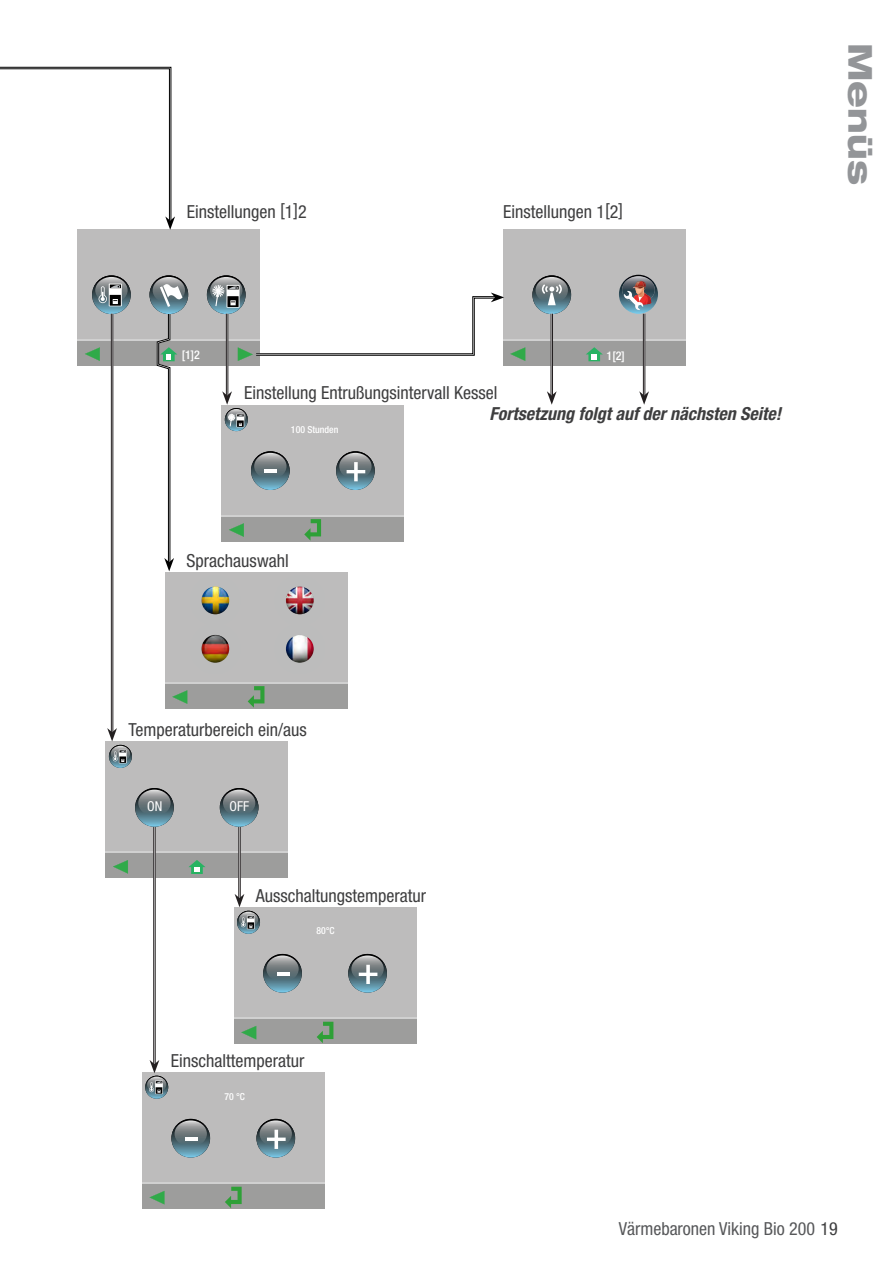
<style>
.page{position:relative;width:893px;height:1263px;background:#fff}
.page>*{position:absolute;margin:0;border:0;box-sizing:border-box;transform-origin:0 0}
.t1{font:800 expanded 33px "Helvetica Neue";color:#939598}
.t2{font:condensed 18px "Helvetica Neue";color:#3e3e3f}
.t3{font:italic 700 condensed 18px "Helvetica Neue";color:#3e3e3f}
.t4{font:condensed 18px "Helvetica Neue";color:#57585a}
.t5{font:condensed 13.65px "Helvetica Neue";color:#fff}
.t6{font:500 condensed 12px "Helvetica Neue";color:#fff}
.t7{font:500 condensed 9.75px "Helvetica Neue";color:#fff}
.s1{color:#3e3e3f}
</style>
<div class="page">
<div style="left:106px;top:741px;width:182px;height:112px;background:#bdbcbc"></div>
<hr style="left:106px;top:851px;width:182px;height:2px;background:#d0d0d0">
<div style="left:106px;top:853px;width:182px;height:25px;background:#9d9d9c"></div>
<svg style="left:189px;top:860px;width:16px;height:14px"></svg>
<svg style="left:113px;top:860px;width:15px;height:14px"></svg>
<svg style="left:135px;top:788px;width:39px;height:39px"></svg>
<svg style="left:138px;top:790px;width:33px;height:26px"></svg>
<svg style="left:220px;top:788px;width:38px;height:39px"></svg>
<svg style="left:223px;top:790px;width:32px;height:26px"></svg>
<svg style="left:109px;top:745px;width:23px;height:23px"></svg>
<svg style="left:111px;top:746px;width:19px;height:15px"></svg>
<svg style="left:119px;top:750px;width:8px;height:13px"></svg>
<svg style="left:113px;top:750px;width:13px;height:12px"></svg>
<div style="left:77px;top:229px;width:183px;height:112px;background:#bdbcbc"></div>
<hr style="left:77px;top:339px;width:183px;height:2px;background:#d0d0d0">
<div style="left:77px;top:341px;width:183px;height:25px;background:#9d9d9c"></div>
<svg style="left:85px;top:347px;width:15px;height:14px"></svg>
<svg style="left:92px;top:275px;width:39px;height:39px"></svg>
<svg style="left:95px;top:277px;width:33px;height:26px"></svg>
<svg style="left:109px;top:284px;width:13px;height:22px"></svg>
<div style="left:110px;top:295px;width:11px;height:11px;background:#0a0a0a"></div>
<svg style="left:99px;top:285px;width:22px;height:19px"></svg>
<svg style="left:149px;top:275px;width:39px;height:39px"></svg>
<svg style="left:153px;top:277px;width:32px;height:26px"></svg>
<svg style="left:207px;top:275px;width:39px;height:39px"></svg>
<svg style="left:210px;top:277px;width:32px;height:26px"></svg>
<div style="left:221px;top:405px;width:183px;height:112px;background:#bdbcbc"></div>
<hr style="left:221px;top:515px;width:183px;height:2px;background:#d0d0d0">
<div style="left:221px;top:517px;width:183px;height:24px;background:#9d9d9c"></div>
<svg style="left:229px;top:523px;width:15px;height:14px"></svg>
<svg style="left:304px;top:519px;width:17px;height:22px"></svg>
<svg style="left:336px;top:451px;width:39px;height:39px"></svg>
<svg style="left:339px;top:453px;width:33px;height:26px"></svg>
<svg style="left:347px;top:462px;width:18px;height:19px"></svg>
<svg style="left:251px;top:451px;width:39px;height:39px"></svg>
<svg style="left:254px;top:453px;width:33px;height:26px"></svg>
<svg style="left:265px;top:470px;width:12px;height:3px"></svg>
<svg style="left:225px;top:408px;width:23px;height:23px"></svg>
<svg style="left:227px;top:409px;width:19px;height:16px"></svg>
<svg style="left:227px;top:413px;width:17px;height:14px"></svg>
<div style="left:234px;top:907px;width:182px;height:112px;background:#bdbcbc"></div>
<hr style="left:234px;top:1017px;width:182px;height:2px;background:#d0d0d0">
<div style="left:234px;top:1019px;width:182px;height:25px;background:#9d9d9c"></div>
<svg style="left:241px;top:1026px;width:15px;height:13px"></svg>
<svg style="left:317px;top:1022px;width:16px;height:21px"></svg>
<svg style="left:263px;top:954px;width:39px;height:39px"></svg>
<svg style="left:266px;top:955px;width:33px;height:27px"></svg>
<hr style="left:277px;top:972px;width:12px;height:4px;background:#fff">
<svg style="left:348px;top:954px;width:39px;height:39px"></svg>
<svg style="left:351px;top:955px;width:33px;height:27px"></svg>
<svg style="left:359px;top:965px;width:18px;height:19px"></svg>
<svg style="left:237px;top:911px;width:23px;height:23px"></svg>
<svg style="left:239px;top:912px;width:19px;height:15px"></svg>
<svg style="left:247px;top:916px;width:8px;height:13px"></svg>
<svg style="left:241px;top:916px;width:13px;height:12px"></svg>
<div style="left:142px;top:1072px;width:182px;height:112px;background:#bdbcbc"></div>
<hr style="left:142px;top:1182px;width:182px;height:2px;background:#d0d0d0">
<div style="left:142px;top:1184px;width:182px;height:25px;background:#9d9d9c"></div>
<svg style="left:149px;top:1191px;width:16px;height:13px"></svg>
<svg style="left:225px;top:1187px;width:17px;height:21px"></svg>
<svg style="left:171px;top:1119px;width:39px;height:38px"></svg>
<svg style="left:175px;top:1120px;width:32px;height:27px"></svg>
<hr style="left:185px;top:1137px;width:12px;height:4px;background:#fff">
<svg style="left:256px;top:1119px;width:39px;height:38px"></svg>
<svg style="left:260px;top:1120px;width:32px;height:27px"></svg>
<svg style="left:267px;top:1130px;width:19px;height:19px"></svg>
<svg style="left:145px;top:1076px;width:23px;height:23px"></svg>
<svg style="left:147px;top:1076px;width:19px;height:16px"></svg>
<svg style="left:155px;top:1080px;width:8px;height:14px"></svg>
<div style="left:156px;top:1087px;width:6px;height:7px;background:#484848"></div>
<svg style="left:149px;top:1081px;width:13px;height:12px"></svg>
<div style="left:165px;top:572px;width:182px;height:112px;background:#bdbcbc"></div>
<hr style="left:165px;top:682px;width:182px;height:2px;background:#d0d0d0">
<div style="left:165px;top:684px;width:182px;height:24px;background:#9d9d9c"></div>
<svg style="left:172px;top:690px;width:15px;height:14px"></svg>
<svg style="left:248px;top:686px;width:16px;height:22px"></svg>
<img style="left:202px;top:587px;width:26px;height:27px">
<div style="left:190px;top:575px;width:50px;height:51px;border:11px solid #bcbcbc;border-radius:50%"></div>
<img style="left:287px;top:636px;width:26px;height:26px">
<div style="left:275px;top:624px;width:50px;height:50px;border:11px solid #bcbcbc;border-radius:50%"></div>
<img style="left:202px;top:636px;width:26px;height:26px">
<div style="left:190px;top:624px;width:50px;height:50px;border:11px solid #bcbcbc;border-radius:50%"></div>
<img style="left:287px;top:587px;width:26px;height:27px">
<div style="left:275px;top:575px;width:50px;height:51px;border:11px solid #bcbcbc;border-radius:50%"></div>
<hr style="left:112px;top:314px;width:1px;height:418px;background:#231f20">
<hr style="left:111px;top:314px;width:1px;height:418px;background:#231f20">
<svg style="left:107px;top:728px;width:10px;height:13px"></svg>
<hr style="left:227px;top:314px;width:1px;height:81px;background:#231f20">
<hr style="left:226px;top:314px;width:1px;height:81px;background:#231f20">
<svg style="left:222px;top:391px;width:10px;height:14px"></svg>
<hr style="left:153px;top:827px;width:3px;height:237px;background:#fff">
<hr style="left:155px;top:827px;width:1px;height:237px;background:#231f20">
<hr style="left:153px;top:827px;width:1px;height:237px;background:#231f20">
<svg style="left:150px;top:1060px;width:9px;height:13px"></svg>
<hr style="left:238px;top:827px;width:3px;height:71px;background:#fff">
<hr style="left:240px;top:827px;width:1px;height:71px;background:#231f20">
<hr style="left:238px;top:827px;width:1px;height:71px;background:#231f20">
<svg style="left:235px;top:894px;width:9px;height:13px"></svg>
<div style="left:503px;top:229px;width:182px;height:112px;background:#bdbcbc"></div>
<hr style="left:503px;top:339px;width:182px;height:2px;background:#d0d0d0">
<div style="left:503px;top:341px;width:182px;height:25px;background:#9d9d9c"></div>
<svg style="left:586px;top:347px;width:17px;height:14px"></svg>
<svg style="left:510px;top:347px;width:15px;height:14px"></svg>
<svg style="left:532px;top:275px;width:39px;height:39px"></svg>
<svg style="left:536px;top:277px;width:32px;height:26px"></svg>
<svg style="left:542px;top:284px;width:20px;height:21px"></svg>
<img style="left:619px;top:275px;width:39px;height:39px">
<img style="left:622px;top:276px;width:33px;height:27px">
<svg style="left:624px;top:281px;width:27px;height:29px"></svg>
<svg style="left:211px;top:284px;width:293px;height:77px"></svg>
<svg style="left:0;top:66px;width:175px;height:164px"></svg>
<svg style="left:156px;top:282px;width:26px;height:289px"></svg>
<hr style="left:552px;top:314px;width:1px;height:81px;background:#231f20">
<hr style="left:551px;top:314px;width:1px;height:81px;background:#231f20">
<svg style="left:547px;top:391px;width:10px;height:14px"></svg>
<hr style="left:644px;top:314px;width:1px;height:81px;background:#231f20">
<hr style="left:643px;top:314px;width:1px;height:81px;background:#231f20">
<svg style="left:639px;top:391px;width:10px;height:14px"></svg>
<p class="t2" style="left:187px;top:201px;width:121px">Einstellungen [1]2</p>
<p class="t2" style="left:503px;top:201px;width:121px">Einstellungen 1[2]</p>
<p class="t6" style="left:182px;top:348px;width:20px">[1]2</p>
<p class="t2" style="left:244px;top:383px;width:255px">Einstellung Entrußungsintervall Kessel</p>
<p class="t6" style="left:607px;top:348px;width:20px">1[2]</p>
<p class="t7" style="left:291px;top:424px;width:49px">100 Stunden</p>
<p class="t3" style="left:489px;top:402px;width:293px">Fortsetzung folgt auf der nächsten Seite!</p>
<p class="t2" style="left:187px;top:551px;width:104px">Sprachauswahl</p>
<h1 class="t1" style="left:881px;top:43px;width:143px;rotate:90deg">Menüs</h1>
<p class="t2" style="left:128px;top:719px;width:180px">Temperaturbereich ein/aus</p>
<p class="t5" style="left:147px;top:798px;width:17px">ON</p>
<p class="t5" style="left:229px;top:798px;width:21px">OFF</p>
<p class="t2" style="left:256px;top:885px;width:172px">Ausschaltungstemperatur</p>
<p class="t7" style="left:316px;top:925px;width:20px">80°C</p>
<p class="t2" style="left:171px;top:1050px;width:135px">Einschalttemperatur</p>
<p class="t7" style="left:224px;top:1091px;width:22px">70 °C</p>
<p class="t4" style="left:619px;top:1218px;width:220px">Värmebaronen Viking Bio 200 <span class="s1">19</span></p>
</div>
